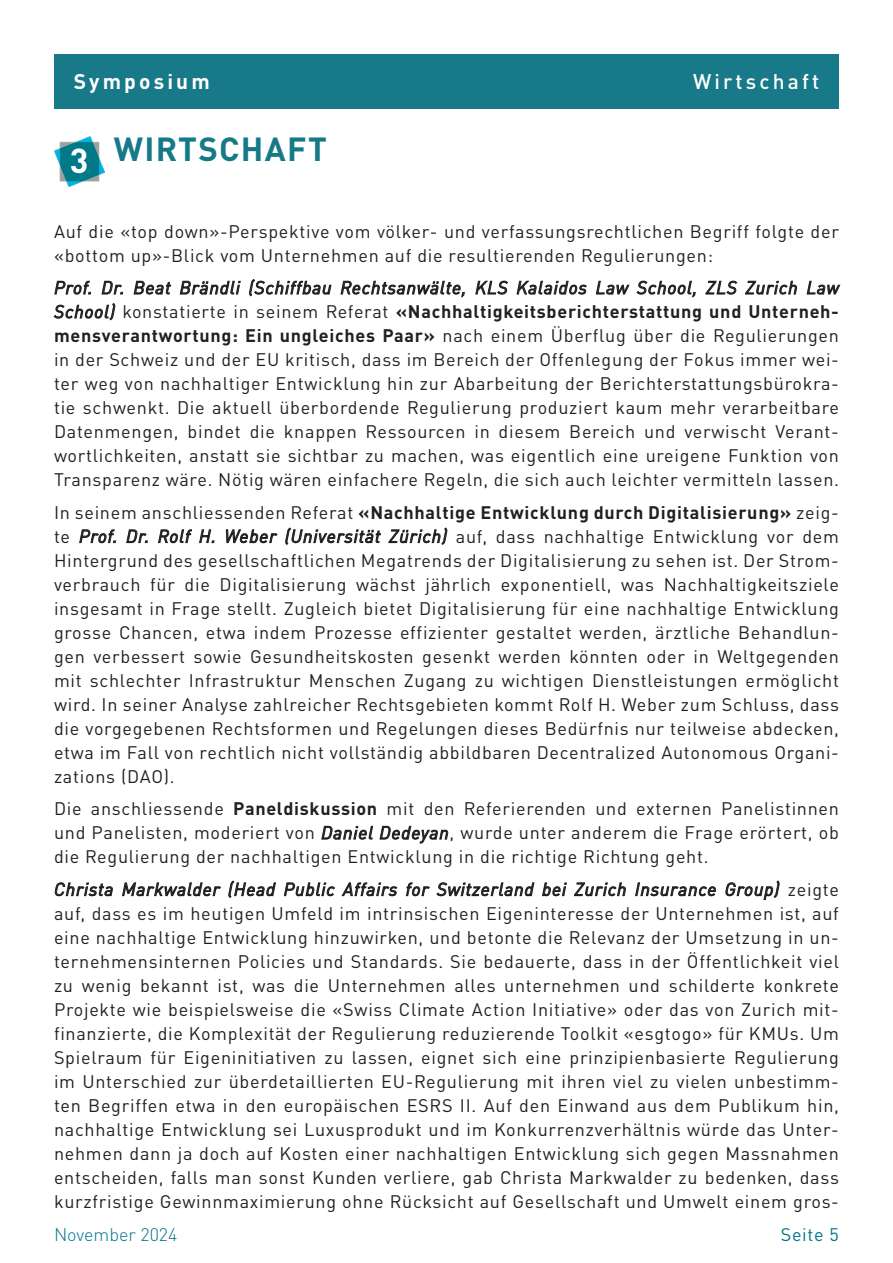
<style>
.page{position:relative;width:893px;height:1263px;background:#fff}
.page>*{position:absolute;margin:0;border:0;box-sizing:border-box;transform-origin:0 0}
.t1{font:700 34.2px "DIN Pro";color:#fff}
.t2{font:700 33px "DIN Pro";letter-spacing:.04em;color:#167988}
.t3{font:500 21px "DIN Pro";letter-spacing:.15em;color:#fff}
.t4{font:700 21px "DIN Pro";letter-spacing:.15em;color:#fff}
.t5{font:18px/24px "DIN Pro";letter-spacing:.04em;color:#231f20;text-align:justify}
.t6{font:300 18px "DIN Pro";color:#007589}
.t7{font:18px "DIN Pro";letter-spacing:.04em;color:#007589}
.s1{font-style:italic}
.s2{font-weight:700}
</style>
<div class="page">
<img style="left:54px;top:136px;width:50px;height:51px">
<div style="left:54px;top:54px;width:785px;height:54px;background:#187988"></div>
<p class="t4" style="left:74px;top:64px;width:138px">Symposium</p>
<p class="t3" style="left:693px;top:65px;width:128px">Wirtschaft</p>
<p class="t1" style="left:70px;top:133px;width:20px">3</p>
<p class="t2" style="left:114px;top:122px;width:215px">WIRTSCHAFT</p>
<p class="t5" style="left:54px;top:217px;width:786px">Auf die «top down»-Perspektive vom völker- und verfassungsrechtlichen Begriff folgte der «bottom up»-Blick vom Unternehmen auf die resultierenden Regulierungen:</p>
<p class="t5" style="left:54px;top:274px;width:786px"><span class="s1">Prof. Dr. Beat Brändli (Schiffbau Rechtsanwälte, KLS Kalaidos Law School, ZLS Zurich Law School)</span> konstatierte in seinem Referat <span class="s2">«Nachhaltigkeitsberichterstattung und Unterneh&shy;mensverantwortung: Ein ungleiches Paar»</span> nach einem Überflug über die Regulierungen in der Schweiz und der EU kritisch, dass im Bereich der Offenlegung der Fokus immer wei&shy;ter weg von nachhaltiger Entwicklung hin zur Abarbeitung der Berichterstattungsbürokra&shy;tie schwenkt. Die aktuell überbordende Regulierung produziert kaum mehr verarbeitbare Datenmengen, bindet die knappen Ressourcen in diesem Bereich und verwischt Verant&shy;wortlichkeiten, anstatt sie sichtbar zu machen, was eigentlich eine ureigene Funktion von Transparenz wäre. Nötig wären einfachere Regeln, die sich auch leichter vermitteln lassen.</p>
<p class="t5" style="left:54px;top:498px;width:786px">In seinem anschliessenden Referat <span class="s2">«Nachhaltige Entwicklung durch Digitalisierung»</span> zeig&shy;te <span class="s1">Prof. Dr. Rolf H. Weber (Universität Zürich)</span> auf, dass nachhaltige Entwicklung vor dem Hintergrund des gesellschaftlichen Megatrends der Digitalisierung zu sehen ist. Der Strom&shy;verbrauch für die Digitalisierung wächst jährlich exponentiell, was Nachhaltigkeitsziele insgesamt in Frage stellt. Zugleich bietet Digitalisierung für eine nachhaltige Entwicklung grosse Chancen, etwa indem Prozesse effizienter gestaltet werden, ärztliche Behandlun&shy;gen verbessert sowie Gesundheitskosten gesenkt werden könnten oder in Weltgegenden mit schlechter Infrastruktur Menschen Zugang zu wichtigen Dienstleistungen ermöglicht wird. In seiner Analyse zahlreicher Rechtsgebieten kommt Rolf H. Weber zum Schluss, dass die vorgegebenen Rechtsformen und Regelungen dieses Bedürfnis nur teilweise abdecken, etwa im Fall von rechtlich nicht vollständig abbildbaren Decentralized Autonomous Organi&shy;zations (DAO).</p>
<p class="t5" style="left:54px;top:795px;width:786px">Die anschliessende <span class="s2">Paneldiskussion</span> mit den Referierenden und externen Panelistinnen und Panelisten, moderiert von <span class="s1">Daniel Dedeyan</span>, wurde unter anderem die Frage erörtert, ob die Regulierung der nachhaltigen Entwicklung in die richtige Richtung geht.</p>
<p class="t5" style="left:54px;top:875px;width:786px"><span class="s1">Christa Markwalder (Head Public Affairs for Switzerland bei Zurich Insurance Group)</span> zeigte auf, dass es im heutigen Umfeld im intrinsischen Eigeninteresse der Unternehmen ist, auf eine nachhaltige Entwicklung hinzuwirken, und betonte die Relevanz der Umsetzung in un&shy;ternehmensinternen Policies und Standards. Sie bedauerte, dass in der Öffentlichkeit viel zu wenig bekannt ist, was die Unternehmen alles unternehmen und schilderte konkrete Projekte wie beispielsweise die «Swiss Climate Action Initiative» oder das von Zurich mit&shy;finanzierte, die Komplexität der Regulierung reduzierende Toolkit «esgtogo» für KMUs. Um Spielraum für Eigeninitiativen zu lassen, eignet sich eine prinzipienbasierte Regulierung im Unterschied zur überdetaillierten EU-Regulierung mit ihren viel zu vielen unbestimm&shy;ten Begriffen etwa in den europäischen ESRS II. Auf den Einwand aus dem Publikum hin, nachhaltige Entwicklung sei Luxusprodukt und im Konkurrenzverhältnis würde das Unter&shy;nehmen dann ja doch auf Kosten einer nachhaltigen Entwicklung sich gegen Massnahmen entscheiden, falls man sonst Kunden verliere, gab Christa Markwalder zu bedenken, dass kurzfristige Gewinnmaximierung ohne Rücksicht auf Gesellschaft und Umwelt einem gros-</p>
<p class="t6" style="left:54px;top:1220px;width:125px">November 2024</p>
<p class="t7" style="left:781px;top:1220px;width:60px">Seite 5</p>
</div>
